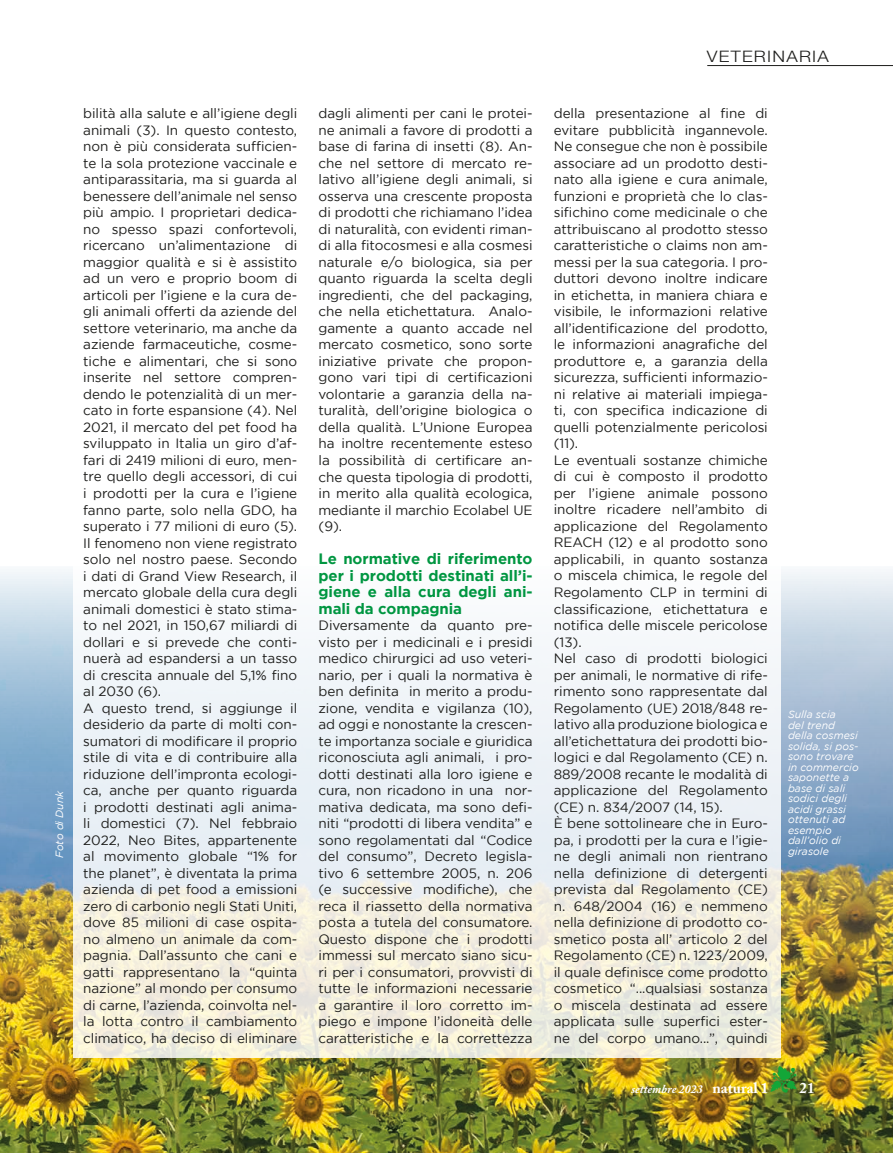
<style>
.page{position:relative;width:893px;height:1153px;background:#fff}
.page>*{position:absolute;margin:0;border:0;box-sizing:border-box;transform-origin:0 0}
.t1{font:300 15.9px "Helvetica Neue LT Std";letter-spacing:.07em;color:#1d1d1b;scale:1.14 1}
.Titolo_ok{font:700 15px/16.5px "Gotham";letter-spacing:-.005em;color:#009641;text-align:justify}
.t2{font:700 15px "Adobe Caslon Pro";color:#fff}
.t3{font:13.5px/16.5px "Gotham";letter-spacing:-.005em;color:#1d1d1b;text-align:justify}
.t4{font:italic 700 12px "Adobe Caslon Pro";color:#fff}
.Dida_ok{font:italic 10.5px/10.5px "Gotham";color:#fff}
.s1{color:#13a638}
.s2{font-style:normal;font-size:15px}
</style>
<div class="page">
<hr style="left:707px;top:65px;width:186px;height:1px;background:#1d1d1b">
<img style="left:0;top:569px;width:893px;height:583px">
<svg style="left:73px;top:569px;width:708px;height:488px;fill:#f0f2f5"></svg>
<svg style="left:890px;top:1149px;width:3px;height:4px"></svg>
<p class="Dida_ok" style="left:54px;top:858px;width:69px;rotate:-90deg">Foto di Dunk</p>
<p class="t1" style="left:707px;top:47px;width:109px">VETERINARIA</p>
<p class="t3" style="left:554px;top:105px;width:216px">della presentazione al fine di evitare pubblicità ingannevole.<br>Ne consegue che non è possibile associare ad un prodotto desti&shy;nato alla igiene e cura animale, funzioni e proprietà che lo clas&shy;sifichino come medicinale o che attribuiscano al prodotto stesso caratteristiche o claims non am&shy;messi per la sua categoria. I pro&shy;duttori devono inoltre indicare in etichetta, in maniera chiara e visibile, le informazioni relative all’identificazione del prodotto, le informazioni anagrafiche del produttore e, a garanzia della sicurezza, sufficienti informazio&shy;ni relative ai materiali impiega&shy;ti, con specifica indicazione di quelli potenzialmente pericolosi (11).</p>
<p class="t3" style="left:554px;top:451px;width:216px">Le eventuali sostanze chimiche di cui è composto il prodotto per l’igiene animale possono inoltre ricadere nell’ambito di applicazione del Regolamento REACH (12) e al prodotto sono applicabili, in quanto sostanza o miscela chimica, le regole del Regolamento CLP in termini di classificazione, etichettatura e notifica delle miscele pericolose (13).</p>
<p class="t3" style="left:554px;top:649px;width:216px">Nel caso di prodotti biologici per animali, le normative di rife&shy;rimento sono rappresentate dal Regolamento (UE) 2018/848 re&shy;lativo alla produzione biologica e all’etichettatura dei prodotti bio&shy;logici e dal Regolamento (CE) n.<br>889/2008 recante le modalità di applicazione del Regolamento (CE) n. 834/2007 (14, 15).</p>
<p class="t3" style="left:554px;top:814px;width:216px">È bene sottolineare che in Euro&shy;pa, i prodotti per la cura e l’igie&shy;ne degli animali non rientrano nella definizione di detergenti prevista dal Regolamento (CE) n. 648/2004 (16) e nemmeno nella definizione di prodotto co&shy;smetico posta all’ articolo 2 del Regolamento (CE) n. 1223/2009, il quale definisce come prodotto cosmetico “...qualsiasi sostanza o miscela destinata ad essere applicata sulle superfici ester&shy;ne del corpo umano...”, quindi</p>
<p class="t3" style="left:83px;top:105px;width:216px">bilità alla salute e all’igiene degli animali (3). In questo contesto, non è più considerata sufficien&shy;te la sola protezione vaccinale e antiparassitaria, ma si guarda al benessere dell’animale nel senso più ampio. I proprietari dedica&shy;no spesso spazi confortevoli, ricercano un’alimentazione di maggior qualità e si è assistito ad un vero e proprio boom di articoli per l’igiene e la cura de&shy;gli animali offerti da aziende del settore veterinario, ma anche da aziende farmaceutiche, cosme&shy;tiche e alimentari, che si sono inserite nel settore compren&shy;dendo le potenzialità di un mer&shy;cato in forte espansione (4). Nel 2021, il mercato del pet food ha sviluppato in Italia un giro d’af&shy;fari di 2419 milioni di euro, men&shy;tre quello degli accessori, di cui i prodotti per la cura e l’igiene fanno parte, solo nella GDO, ha superato i 77 milioni di euro (5).<br>Il fenomeno non viene registrato solo nel nostro paese. Secondo i dati di Grand View Research, il mercato globale della cura degli animali domestici è stato stima&shy;to nel 2021, in 150,67 miliardi di dollari e si prevede che conti&shy;nuerà ad espandersi a un tasso di crescita annuale del 5,1% fino al 2030 (6).</p>
<p class="t3" style="left:83px;top:699px;width:216px">A questo trend, si aggiunge il desiderio da parte di molti con&shy;sumatori di modificare il proprio stile di vita e di contribuire alla riduzione dell’impronta ecologi&shy;ca, anche per quanto riguarda i prodotti destinati agli anima&shy;li domestici (7). Nel febbraio 2022, Neo Bites, appartenente al movimento globale “1% for the planet”, è diventata la prima azienda di pet food a emissioni zero di carbonio negli Stati Uniti, dove 85 milioni di case ospita&shy;no almeno un animale da com&shy;pagnia. Dall’assunto che cani e gatti rappresentano la “quinta nazione” al mondo per consumo di carne, l’azienda, coinvolta nel&shy;la lotta contro il cambiamento climatico, ha deciso di eliminare</p>
<p class="Dida_ok" style="left:788px;top:709px;width:72px">Sulla scia<br>del trend della cosmesi solida, si pos&shy;sono trovare in commercio saponette a base di sali sodici degli acidi grassi ottenuti ad esempio dall’olio di</p>
<p class="t3" style="left:319px;top:105px;width:216px">dagli alimenti per cani le protei&shy;ne animali a favore di prodotti a base di farina di insetti (8). An&shy;che nel settore di mercato re&shy;lativo all’igiene degli animali, si osserva una crescente proposta di prodotti che richiamano l’idea di naturalità, con evidenti riman&shy;di alla fitocosmesi e alla cosmesi naturale e/o biologica, sia per quanto riguarda la scelta degli ingredienti, che del packaging, che nella etichettatura. Analo&shy;gamente a quanto accade nel mercato cosmetico, sono sorte iniziative private che propon&shy;gono vari tipi di certificazioni volontarie a garanzia della na&shy;turalità, dell’origine biologica o della qualità. L’Unione Europea ha inoltre recentemente esteso la possibilità di certificare an&shy;che questa tipologia di prodotti, in merito alla qualità ecologica, mediante il marchio Ecolabel UE (9).</p>
<p class="Titolo_ok" style="left:319px;top:550px;width:216px">Le normative di riferimento per i prodotti destinati all’i&shy;giene e alla cura degli ani&shy;mali da compagnia</p>
<p class="t3" style="left:319px;top:617px;width:216px">Diversamente da quanto pre&shy;visto per i medicinali e i presidi medico chirurgici ad uso veteri&shy;nario, per i quali la normativa è ben definita in merito a produ&shy;zione, vendita e vigilanza (10), ad oggi e nonostante la crescen&shy;te importanza sociale e giuridica riconosciuta agli animali, i pro&shy;dotti destinati alla loro igiene e cura, non ricadono in una nor&shy;mativa dedicata, ma sono defi&shy;niti “prodotti di libera vendita” e sono regolamentati dal “Codice del consumo”, Decreto legisla&shy;tivo 6 settembre 2005, n. 206 (e successive modifiche), che reca il riassetto della normativa posta a tutela del consumatore.<br>Questo dispone che i prodotti immessi sul mercato siano sicu&shy;ri per i consumatori, provvisti di tutte le informazioni necessarie a garantire il loro corretto im&shy;piego e impone l’idoneità delle caratteristiche e la correttezza</p>
<p class="Dida_ok" style="left:788px;top:845px;width:42px">girasole</p>
<p class="t2" style="left:771px;top:1079px;width:45px"><span class="s1">▼</span>21</p>
<p class="t4" style="left:631px;top:1081px;width:139px">settembre 2023 <span class="s2">natural 1</span></p>
</div>
